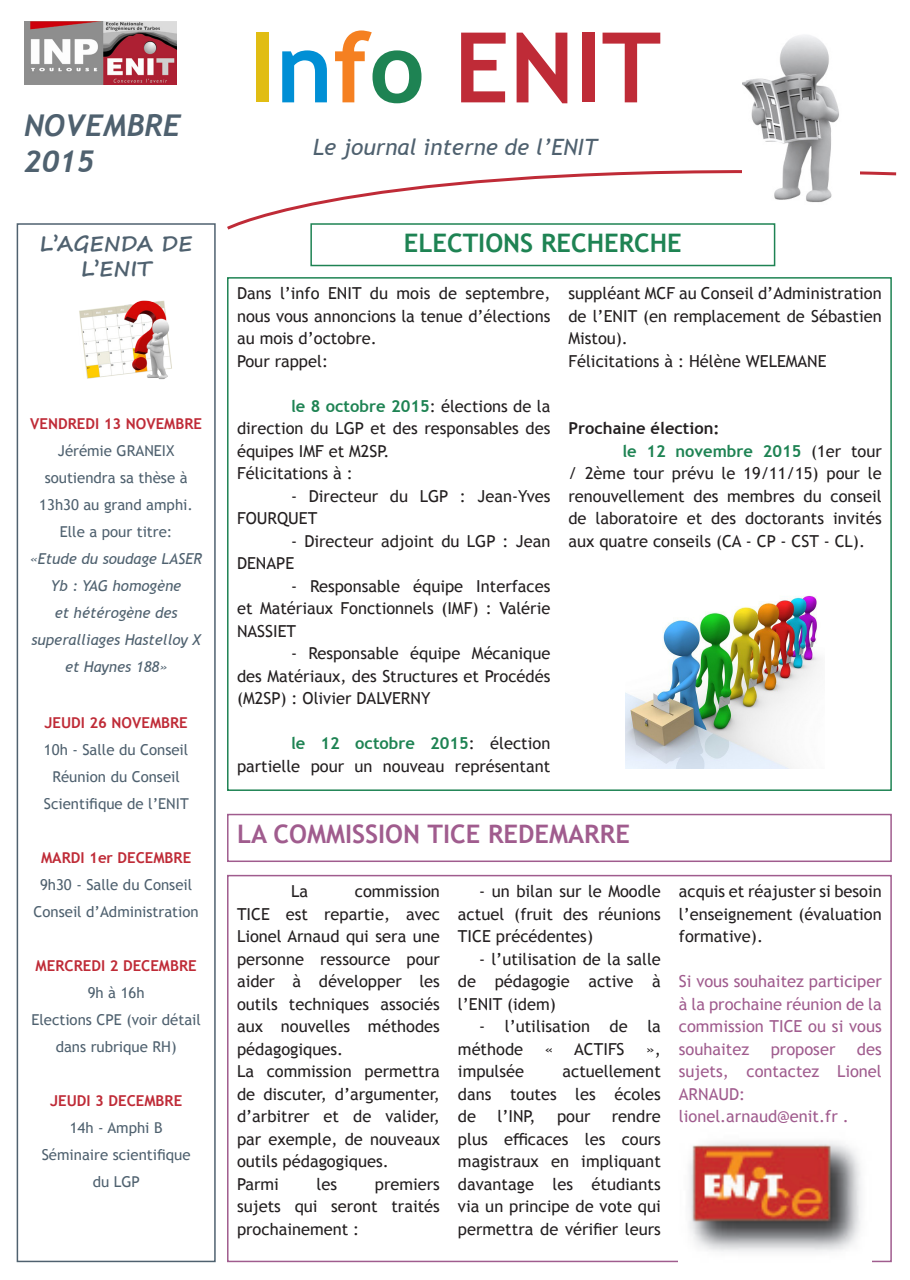
<style>
.page{position:relative;width:910px;height:1280px;background:#fff}
.page>*{position:absolute;margin:0;border:0;box-sizing:border-box;transform-origin:0 0}
.t1{font:700 97.5px "Trebuchet MS";color:#bf2b37}
.t2{font:italic 700 30px "Trebuchet";color:#4f616f}
.t3{font:700 25.5px "Trebuchet MS";color:#a05c8e}
.t4{font:700 25.5px "Trebuchet MS";color:#1e8353}
.t5{font:italic 22.5px "Trebuchet MS";color:#4f616f}
.t6{font:700 21px/25.2px "Segoe Print";color:#4f616f;text-align:center}
.t7{font:16.5px/22.5px "Trebuchet MS";color:#231f20;text-align:justify}
.t8{font:16.5px/22.5px "Trebuchet MS";color:#a05c8e;text-align:justify}
.t9{font:700 16.5px "Trebuchet MS";color:#231f20}
.t10{font:15px/27px "Trebuchet MS";color:#4f616f;text-align:center}
.t11{font:italic 15px/27px "Trebuchet MS";color:#4f616f;text-align:center}
.t12{font:700 15px "Trebuchet MS";color:#bf2b37}
.s1{color:#e1bd13}
.s2{color:#008fd5}
.s3{color:#f58021}
.s4{color:#1e8353}
.s5{font-weight:700;color:#1e8353}
</style>
<div class="page">
<div style="left:17px;top:223px;width:199px;height:1039px;border:2px solid #4f616f"></div>
<div style="left:227px;top:277px;width:665px;height:514px;border:2px solid #1e8353"></div>
<div style="left:310px;top:223px;width:465px;height:43px;border:2px solid #1e8353"></div>
<div style="left:227px;top:875px;width:665px;height:387px;border:2px solid #a05c8e"></div>
<img style="left:679px;top:1141px;width:193px;height:121px">
<div style="left:227px;top:814px;width:665px;height:48px;border:2px solid #a05c8e"></div>
<svg style="left:227px;top:170px;width:670px;height:61px"></svg>
<img style="left:743px;top:35px;width:117px;height:183px">
<img style="left:79px;top:300px;width:93px;height:80px">
<img style="left:626px;top:595px;width:195px;height:174px">
<img style="left:24px;top:21px;width:153px;height:63px">
<p class="t2" style="left:24px;top:107px;width:158px">NOVEMBRE</p>
<p class="t2" style="left:24px;top:143px;width:72px">2015</p>
<p class="t6" style="left:40px;top:230px;width:154px">L’AGENDA DE<br>L’ENIT</p>
<p class="t12" style="left:30px;top:414px;width:173px">VENDREDI 13 NOVEMBRE</p>
<p class="t10" style="left:39px;top:437px;width:155px">Jérémie GRANEIX soutiendra sa thèse à<br>13h30 au grand amphi.</p>
<p class="t10" style="left:60px;top:518px;width:114px">Elle a pour titre:</p>
<p class="t11" style="left:30px;top:545px;width:174px">«Etude du soudage LASER<br>Yb : YAG homogène<br>et hétérogène des superalliages Hastelloy X et Haynes 188»</p>
<p class="t12" style="left:44px;top:713px;width:145px">JEUDI 26 NOVEMBRE</p>
<p class="t10" style="left:44px;top:736px;width:146px">10h - Salle du Conseil</p>
<p class="t10" style="left:44px;top:763px;width:146px">Réunion du Conseil<br>Scientifique de l’ENIT</p>
<p class="t12" style="left:41px;top:848px;width:152px">MARDI 1er DECEMBRE</p>
<p class="t10" style="left:40px;top:871px;width:154px">9h30 - Salle du Conseil</p>
<p class="t10" style="left:34px;top:898px;width:167px">Conseil d’Administration</p>
<p class="t12" style="left:36px;top:956px;width:163px">MERCREDI 2 DECEMBRE</p>
<p class="t10" style="left:88px;top:979px;width:58px">9h à 16h</p>
<p class="t10" style="left:31px;top:1006px;width:171px">Elections CPE (voir détail dans rubrique RH)</p>
<p class="t12" style="left:50px;top:1091px;width:134px">JEUDI 3 DECEMBRE</p>
<p class="t10" style="left:70px;top:1114px;width:94px">14h - Amphi B</p>
<p class="t10" style="left:42px;top:1141px;width:150px">Séminaire scientifique</p>
<p class="t10" style="left:93px;top:1168px;width:49px">du LGP</p>
<p class="t1" style="left:249px;top:7px;width:414px"><span class="s1">I</span><span class="s2">n</span><span class="s3">f</span><span class="s4">o</span> ENIT</p>
<p class="t5" style="left:313px;top:133px;width:286px">Le journal interne de l’ENIT</p>
<p class="t4" style="left:404px;top:227px;width:279px">ELECTIONS RECHERCHE</p>
<p class="t7" style="left:237px;top:282px;width:315px">Dans l’info ENIT du mois de septembre, nous vous annoncions la tenue d’élections au mois d’octobre.</p>
<p class="t7" style="left:237px;top:350px;width:93px">Pour rappel:</p>
<p class="t7" style="left:237px;top:395px;width:315px;text-indent:54px"><span class="s5">le 8 octobre 2015</span>: élections de la direction du LGP et des responsables des équipes IMF et M2SP.</p>
<p class="t7" style="left:237px;top:462px;width:117px">Félicitations à :</p>
<p class="t7" style="left:237px;top:485px;width:315px;text-indent:54px">- Directeur du LGP : Jean-Yves<br>FOURQUET</p>
<p class="t7" style="left:237px;top:530px;width:315px;text-indent:54px">- Directeur adjoint du LGP : Jean<br>DENAPE</p>
<p class="t7" style="left:237px;top:575px;width:315px;text-indent:54px">- Responsable équipe Interfaces et Matériaux Fonctionnels (IMF) : Valérie NASSIET</p>
<p class="t7" style="left:237px;top:642px;width:315px;text-indent:54px">- Responsable équipe Mécanique des Matériaux, des Structures et Procédés (M2SP) : Olivier DALVERNY</p>
<p class="t7" style="left:237px;top:732px;width:315px;text-align:right"><span class="s5">le 12 octobre 2015</span>: élection partielle pour un nouveau représentant</p>
<p class="t7" style="left:568px;top:282px;width:315px">suppléant MCF au Conseil d’Administration de l’ENIT (en remplacement de Sébastien Mistou).</p>
<p class="t7" style="left:568px;top:350px;width:260px">Félicitations à : Hélène WELEMANE</p>
<p class="t9" style="left:568px;top:418px;width:153px">Prochaine élection:</p>
<p class="t7" style="left:568px;top:440px;width:315px;text-indent:54px"><span class="s5">le 12 novembre 2015</span> (1er tour / 2ème tour prévu le 19/11/15) pour le renouvellement des membres du conseil de laboratoire et des doctorants invités aux quatre conseils (CA - CP - CST - CL).</p>
<p class="t3" style="left:237px;top:818px;width:394px">LA COMMISSION TICE REDEMARRE</p>
<p class="t7" style="left:237px;top:880px;width:204px;text-indent:118px">commission TICE est repartie, avec Lionel Arnaud qui sera une personne ressource pour aider à développer les outils techniques associés aux nouvelles méthodes pédagogiques.</p>
<p class="t7" style="left:237px;top:1060px;width:204px">La commission permettra de discuter, d’argumenter, d’arbitrer et de valider, par exemple, de nouveaux outils pédagogiques.</p>
<p class="t7" style="left:237px;top:1172px;width:43px">Parmi</p>
<p class="t7" style="left:317px;top:1172px;width:22px">les</p>
<p class="t7" style="left:291px;top:880px;width:19px">La</p>
<p class="t7" style="left:237px;top:1172px;width:204px;text-indent:138px">premiers sujets qui seront traités prochainement :</p>
<p class="t7" style="left:458px;top:880px;width:204px;text-indent:21px">- un bilan sur le Moodle actuel (fruit des réunions TICE précédentes)</p>
<p class="t7" style="left:458px;top:947px;width:204px;text-indent:21px">- l’utilisation de la salle de pédagogie active à l’ENIT (idem)</p>
<p class="t7" style="left:458px;top:1015px;width:204px;text-indent:21px">- l’utilisation de la méthode</p>
<p class="t7" style="left:545px;top:1037px;width:10px">«</p>
<p class="t7" style="left:574px;top:1037px;width:52px">ACTIFS</p>
<p class="t7" style="left:646px;top:1037px;width:16px">»,</p>
<p class="t7" style="left:458px;top:1060px;width:68px">impulsée</p>
<p class="t7" style="left:458px;top:1060px;width:204px;text-indent:105px">actuellement dans toutes les écoles de</p>
<p class="t7" style="left:458px;top:1105px;width:204px;text-indent:154px">rendre plus efficaces les cours magistraux en impliquant davantage les étudiants via un principe de vote qui permettra de vérifier leurs</p>
<p class="t7" style="left:498px;top:1105px;width:40px">l’INP,</p>
<p class="t7" style="left:557px;top:1105px;width:35px">pour</p>
<p class="t7" style="left:679px;top:880px;width:204px">acquis et réajuster si besoin l’enseignement (évaluation formative).</p>
<p class="t8" style="left:679px;top:970px;width:204px">Si vous souhaitez participer à la prochaine réunion de la commission TICE ou si vous souhaitez</p>
<p class="t8" style="left:679px;top:1037px;width:204px;text-indent:178px">des sujets, contactez Lionel ARNAUD:</p>
<p class="t8" style="left:679px;top:1105px;width:171px">lionel.arnaud@enit.fr .</p>
<p class="t8" style="left:771px;top:1037px;width:66px">proposer</p>
</div>
